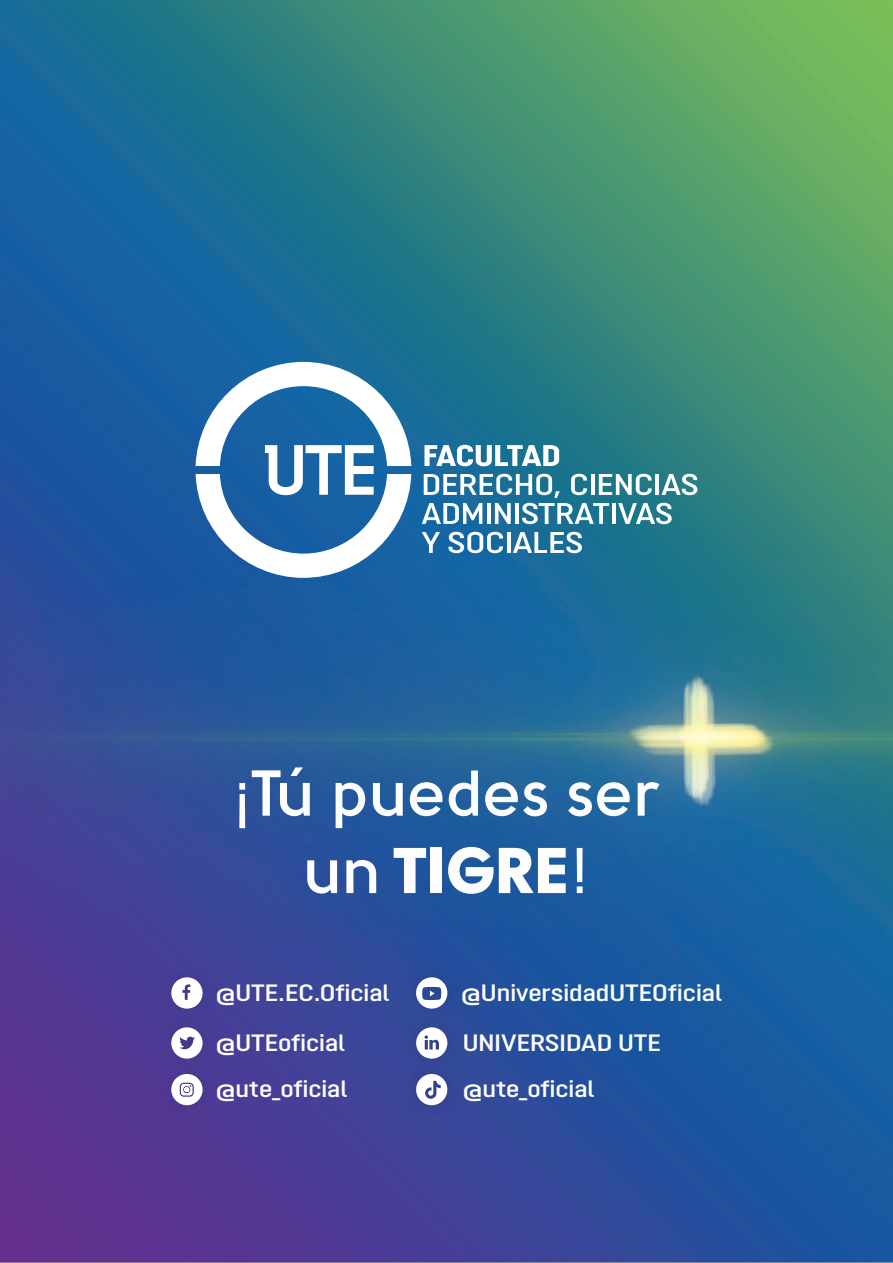
<style>
.page{position:relative;width:893px;height:1263px;background:#fff}
.page>*{position:absolute;margin:0;border:0;box-sizing:border-box;transform-origin:0 0}
.t1{font:700 64.5px "Solomon Sans Semi";color:#fefdfd}
.t2{font:64.5px "Solomon Sans Black";color:#fefdfd}
.t3{font:600 23.55px/49.9px "Opinion Pro Extended";color:#fefdfd}
.s1{font-family:"Solomon Sans Normal";font-weight:400}
.s2{font-family:"Solomon Sans Semi";font-weight:700}
.s3{font-family:"Solomon Sans Normal"}
</style>
<div class="page">
<img style="left:0;top:0;width:893px;height:1263px">
<img style="left:151px;top:1030px;width:74px;height:23px">
<svg style="left:171px;top:1030px;width:32px;height:23px"></svg>
<div style="left:151px;top:1053px;width:74px;height:73px;background:#4e3994"></div>
<svg style="left:171px;top:1074px;width:32px;height:31px"></svg>
<img style="left:396px;top:957px;width:73px;height:49px">
<svg style="left:416px;top:977px;width:31px;height:29px"></svg>
<div style="left:396px;top:1006px;width:73px;height:47px;background:#314a99"></div>
<svg style="left:416px;top:1027px;width:31px;height:26px"></svg>
<div style="left:151px;top:957px;width:74px;height:73px;background:#473e97"></div>
<svg style="left:171px;top:977px;width:32px;height:32px"></svg>
<div style="left:396px;top:1053px;width:73px;height:73px;background:#384699"></div>
<svg style="left:416px;top:1074px;width:31px;height:31px"></svg>
<svg style="left:196px;top:362px;width:215px;height:216px"></svg>
<svg style="left:424px;top:445px;width:135px;height:21px"></svg>
<svg style="left:422px;top:474px;width:275px;height:50px"></svg>
<svg style="left:422px;top:532px;width:18px;height:21px"></svg>
<svg style="left:448px;top:532px;width:55px;height:21px"></svg>
<hr style="left:507px;top:532px;width:3px;height:21px;background:#fff">
<svg style="left:513px;top:532px;width:69px;height:21px"></svg>
<h1 class="t1" style="left:233px;top:756px;width:429px"><span class="s1">¡</span>Tú puedes ser</h1>
<h1 class="t2" style="left:303px;top:833px;width:288px"><span class="s2">un</span> TIGRE<span class="s3">!</span></h1>
<p class="t3" style="left:216px;top:967px;width:175px">@UTE.EC.Oficial @UTEoficial</p>
<p class="t3" style="left:216px;top:1064px;width:133px">@ute_oficial</p>
<p class="t3" style="left:461px;top:967px;width:262px">@UniversidadUTEOficial<br>UNIVERSIDAD UTE</p>
<p class="t3" style="left:463px;top:1064px;width:133px">@ute_oficial</p>
</div>
